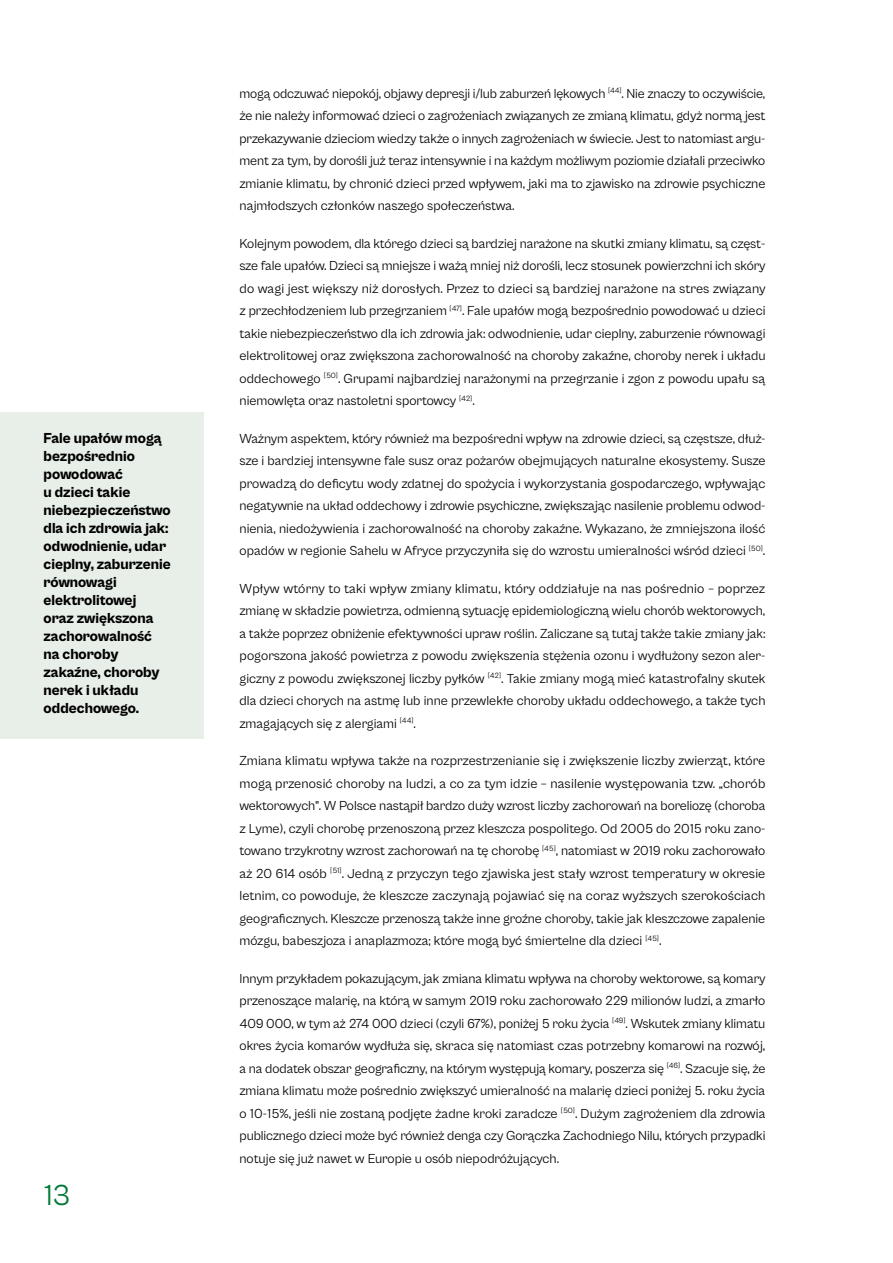
<style>
.page{position:relative;width:893px;height:1263px;background:#fff}
.page>*{position:absolute;margin:0;border:0;box-sizing:border-box;transform-origin:0 0}
.t1{font:30px "Cabinet Grotesk";color:#007835}
.t2{font:800 15px/18px "Cabinet Grotesk";color:#000}
.t3{font:13.5px/22.5px "Cabinet Grotesk";color:#000;text-align:justify}
</style>
<div class="page">
<div style="left:0;top:412px;width:203px;height:326px;background:#e8efe8"></div>
<p class="t2" style="left:44px;top:429px;width:129px">Fale upałów mogą bezpośrednio powodować<br>u dzieci takie niebezpieczeństwo dla ich zdrowia jak: odwodnienie, udar cieplny, zaburzenie równowagi elektrolitowej<br>oraz zwiększona zachorowalność na choroby zakaźne, choroby nerek i układu oddechowego.</p>
<h1 class="t1" style="left:44px;top:1179px;width:28px">13</h1>
<p class="t3" style="left:240px;top:82px;width:528px">mogą odczuwać niepokój, objawy depresji i/lub zaburzeń lękowych <sup>[44]</sup>. Nie znaczy to oczywiście, że nie należy informować dzieci o zagrożeniach związanych ze zmianą klimatu, gdyż normą jest przekazywanie dzieciom wiedzy także o innych zagrożeniach w świecie. Jest to natomiast argu&shy;ment za tym, by dorośli już teraz intensywnie i na każdym możliwym poziomie działali przeciwko zmianie klimatu, by chronić dzieci przed wpływem, jaki ma to zjawisko na zdrowie psychiczne najmłodszych członków naszego społeczeństwa.</p>
<p class="t3" style="left:240px;top:232px;width:527px">Kolejnym powodem, dla którego dzieci są bardziej narażone na skutki zmiany klimatu, są częst&shy;sze fale upałów. Dzieci są mniejsze i ważą mniej niż dorośli, lecz stosunek powierzchni ich skóry do wagi jest większy niż dorosłych. Przez to dzieci są bardziej narażone na stres związany z przechłodzeniem lub przegrzaniem <sup>[47]</sup>. Fale upałów mogą bezpośrednio powodować u dzieci takie niebezpieczeństwo dla ich zdrowia jak: odwodnienie, udar cieplny, zaburzenie równowagi elektrolitowej oraz zwiększona zachorowalność na choroby zakaźne, choroby nerek i układu oddechowego <sup>[50]</sup>. Grupami najbardziej narażonymi na przegrzanie i zgon z powodu upału są niemowlęta oraz nastoletni sportowcy <sup>[42]</sup>.</p>
<p class="t3" style="left:240px;top:427px;width:527px">Ważnym aspektem, który również ma bezpośredni wpływ na zdrowie dzieci, są częstsze, dłuż&shy;sze i bardziej intensywne fale susz oraz pożarów obejmujących naturalne ekosystemy. Susze prowadzą do deficytu wody zdatnej do spożycia i wykorzystania gospodarczego, wpływając negatywnie na układ oddechowy i zdrowie psychiczne, zwiększając nasilenie problemu odwod&shy;nienia, niedożywienia i zachorowalność na choroby zakaźne. Wykazano, że zmniejszona ilość opadów w regionie Sahelu w Afryce przyczyniła się do wzrostu umieralności wśród dzieci <sup>[50]</sup>.</p>
<p class="t3" style="left:240px;top:577px;width:527px">Wpływ wtórny to taki wpływ zmiany klimatu, który oddziałuje na nas pośrednio – poprzez zmianę w składzie powietrza, odmienną sytuację epidemiologiczną wielu chorób wektorowych, a także poprzez obniżenie efektywności upraw roślin. Zaliczane są tutaj także takie zmiany jak: pogorszona jakość powietrza z powodu zwiększenia stężenia ozonu i wydłużony sezon aler&shy;giczny z powodu zwiększonej liczby pyłków <sup>[42]</sup>. Takie zmiany mogą mieć katastrofalny skutek dla dzieci chorych na astmę lub inne przewlekłe choroby układu oddechowego, a także tych zmagających się z alergiami <sup>[44]</sup>.</p>
<p class="t3" style="left:240px;top:749px;width:527px">Zmiana klimatu wpływa także na rozprzestrzenianie się i zwiększenie liczby zwierząt, które mogą przenosić choroby na ludzi, a co za tym idzie – nasilenie występowania tzw. „chorób wektorowych”. W Polsce nastąpił bardzo duży wzrost liczby zachorowań na boreliozę (choroba z Lyme), czyli chorobę przenoszoną przez kleszcza pospolitego. Od 2005 do 2015 roku zano&shy;towano trzykrotny wzrost zachorowań na tę chorobę <sup>[45]</sup>, natomiast w 2019 roku zachorowało aż 20 614 osób <sup>[51]</sup>. Jedną z przyczyn tego zjawiska jest stały wzrost temperatury w okresie letnim, co powoduje, że kleszcze zaczynają pojawiać się na coraz wyższych szerokościach geograficznych. Kleszcze przenoszą także inne groźne choroby, takie jak kleszczowe zapalenie mózgu, babeszjoza i anaplazmoza; które mogą być śmiertelne dla dzieci <sup>[45]</sup>.</p>
<p class="t3" style="left:240px;top:967px;width:527px">Innym przykładem pokazującym, jak zmiana klimatu wpływa na choroby wektorowe, są komary przenoszące malarię, na którą w samym 2019 roku zachorowało 229 milionów ludzi, a zmarło 409 000, w tym aż 274 000 dzieci (czyli 67%), poniżej 5 roku życia <sup>[49]</sup>. Wskutek zmiany klimatu okres życia komarów wydłuża się, skraca się natomiast czas potrzebny komarowi na rozwój, a na dodatek obszar geograficzny, na którym występują komary, poszerza się <sup>[46]</sup>. Szacuje się, że zmiana klimatu może pośrednio zwiększyć umieralność na malarię dzieci poniżej 5. roku życia o 10-15%, jeśli nie zostaną podjęte żadne kroki zaradcze <sup>[50]</sup>. Dużym zagrożeniem dla zdrowia publicznego dzieci może być również denga czy Gorączka Zachodniego Nilu, których przypadki notuje się już nawet w Europie u osób niepodróżujących.</p>
</div>
